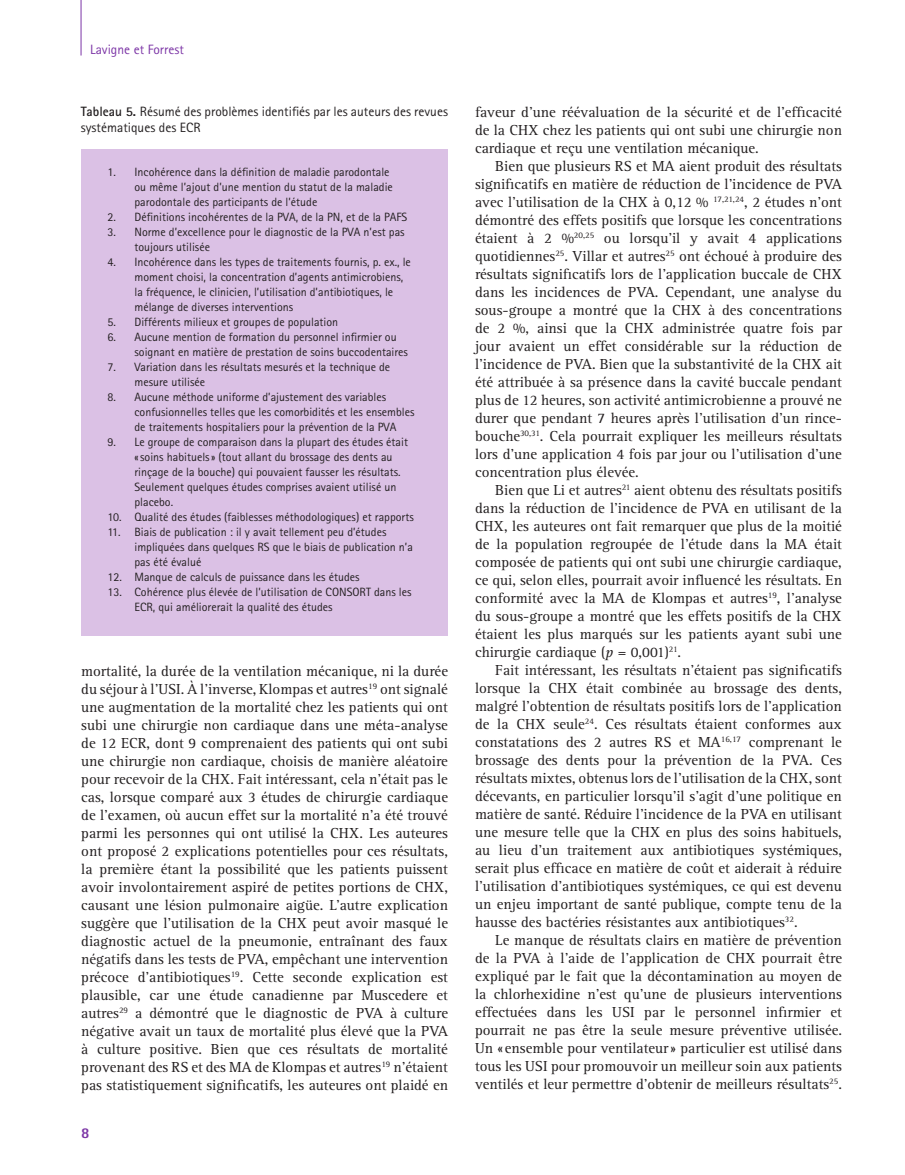
<style>
.page{position:relative;width:905px;height:1175px;background:#fff}
.page>*{position:absolute;margin:0;border:0;box-sizing:border-box;transform-origin:0 0}
.Body{font:15px/18px "Rotis Serif Std";color:#231f20;text-align:justify}
.t1{font:800 15px "Rotis Sans Serif Std";color:#7c35a6}
.Table_caption{font:13.5px/16.5px "Rotis Sans Serif Std";color:#231f20}
.t2{font:13.5px "Rotis Sans Serif Std";color:#7c35a6}
.t3{font:12px/15px "Rotis Sans Serif Std";color:#231f20}
.s1{font-weight:700}
.s2{font-style:italic}
</style>
<div class="page">
<hr style="left:81px;top:0;width:1px;height:56px;background:#7c35a6">
<div style="left:81px;top:149px;width:367px;height:486px;background:#dbc1e5"></div>
<p class="t2" style="left:90px;top:41px;width:95px">Lavigne et Forrest</p>
<p class="Table_caption" style="left:81px;top:103px;width:368px"><span class="s1">Tableau 5.</span> Résumé des problèmes identifiés par les auteurs des revues systématiques des ECR</p>
<p class="t3" style="left:134px;top:164px;width:260px;text-indent:-27px">1. Incohérence dans la définition de maladie parodontale ou même l’ajout d’une mention du statut de la maladie parodontale des participants de l’étude</p>
<p class="t3" style="left:107px;top:209px;width:301px">2. Définitions incohérentes de la PVA, de la PN, et de la PAFS</p>
<p class="t3" style="left:134px;top:224px;width:272px;text-indent:-27px">3. Norme d’excellence pour le diagnostic de la PVA n’est pas toujours utilisée</p>
<p class="t3" style="left:134px;top:254px;width:278px;text-indent:-27px">4. Incohérence dans les types de traitements fournis, p. ex., le moment choisi, la concentration d’agents antimicrobiens, la fréquence, le clinicien, l’utilisation d’antibiotiques, le mélange de diverses interventions</p>
<p class="t3" style="left:107px;top:314px;width:232px">5. Différents milieux et groupes de population</p>
<p class="t3" style="left:134px;top:329px;width:275px;text-indent:-27px">6. Aucune mention de formation du personnel infirmier ou soignant en matière de prestation de soins buccodentaires</p>
<p class="t3" style="left:134px;top:359px;width:257px;text-indent:-27px">7. Variation dans les résultats mesurés et la technique de mesure utilisée</p>
<p class="t3" style="left:134px;top:389px;width:281px;text-indent:-27px">8. Aucune méthode uniforme d’ajustement des variables confusionnelles telles que les comorbidités et les ensembles de traitements hospitaliers pour la prévention de la PVA</p>
<p class="t3" style="left:134px;top:434px;width:275px;text-indent:-27px">9. Le groupe de comparaison dans la plupart des études était «soins habituels» (tout allant du brossage des dents au rinçage de la bouche) qui pouvaient fausser les résultats.<br>Seulement quelques études comprises avaient utilisé un placebo.</p>
<p class="t3" style="left:107px;top:509px;width:308px">10. Qualité des études (faiblesses méthodologiques) et rapports</p>
<p class="t3" style="left:134px;top:524px;width:280px;text-indent:-27px">11. Biais de publication : il y avait tellement peu d’études impliquées dans quelques RS que le biais de publication n’a pas été évalué</p>
<p class="t3" style="left:107px;top:569px;width:254px">12. Manque de calculs de puissance dans les études</p>
<p class="t3" style="left:134px;top:584px;width:279px;text-indent:-27px">13. Cohérence plus élevée de l’utilisation de CONSORT dans les<br>ECR, qui améliorerait la qualité des études</p>
<p class="Body" style="left:81px;top:662px;width:368px">mortalité, la durée de la ventilation mécanique, ni la durée du séjour à l’USI. À l’inverse, Klompas et autres<sup>19</sup> ont signalé une augmentation de la mortalité chez les patients qui ont subi une chirurgie non cardiaque dans une méta-analyse de 12 ECR, dont 9 comprenaient des patients qui ont subi une chirurgie non cardiaque, choisis de manière aléatoire pour recevoir de la CHX. Fait intéressant, cela n’était pas le cas, lorsque comparé aux 3 études de chirurgie cardiaque de l’examen, où aucun effet sur la mortalité n’a été trouvé parmi les personnes qui ont utilisé la CHX. Les auteures ont proposé 2 explications potentielles pour ces résultats, la première étant la possibilité que les patients puissent avoir involontairement aspiré de petites portions de CHX, causant une lésion pulmonaire aigüe. L’autre explication suggère que l’utilisation de la CHX peut avoir masqué le diagnostic actuel de la pneumonie, entraînant des faux négatifs dans les tests de PVA, empêchant une intervention précoce d’antibiotiques<sup>19</sup>. Cette seconde explication est plausible, car une étude canadienne par Muscedere et autres<sup>29</sup> a démontré que le diagnostic de PVA à culture négative avait un taux de mortalité plus élevé que la PVA à culture positive. Bien que ces résultats de mortalité provenant des RS et des MA de Klompas et autres<sup>19</sup> n’étaient pas statistiquement significatifs, les auteures ont plaidé en</p>
<p class="t1" style="left:81px;top:1123px;width:10px">8</p>
<p class="Body" style="left:475px;top:103px;width:368px">faveur d’une réévaluation de la sécurité et de l’efficacité de la CHX chez les patients qui ont subi une chirurgie non cardiaque et reçu une ventilation mécanique.</p>
<p class="Body" style="left:475px;top:157px;width:368px;text-indent:20px">Bien que plusieurs RS et MA aient produit des résultats significatifs en matière de réduction de l’incidence de PVA avec l’utilisation de la CHX à 0,12 % <sup>17,21,24</sup>, 2 études n’ont démontré des effets positifs que lorsque les concentrations étaient à 2 %<sup>20,25</sup> ou lorsqu’il y avait 4 applications quotidiennes<sup>25</sup>. Villar et autres<sup>25</sup> ont échoué à produire des résultats significatifs lors de l’application buccale de CHX dans les incidences de PVA. Cependant, une analyse du sous-groupe a montré que la CHX à des concentrations de 2 %, ainsi que la CHX administrée quatre fois par jour avaient un effet considérable sur la réduction de l’incidence de PVA. Bien que la substantivité de la CHX ait été attribuée à sa présence dans la cavité buccale pendant plus de 12 heures, son activité antimicrobienne a prouvé ne durer que pendant 7 heures après l’utilisation d’un rince&shy;bouche<sup>30,31</sup>. Cela pourrait expliquer les meilleurs résultats lors d’une application 4 fois par jour ou l’utilisation d’une concentration plus élevée.</p>
<p class="Body" style="left:475px;top:481px;width:368px;text-indent:20px">Bien que Li et autres<sup>21</sup> aient obtenu des résultats positifs dans la réduction de l’incidence de PVA en utilisant de la CHX, les auteures ont fait remarquer que plus de la moitié de la population regroupée de l’étude dans la MA était composée de patients qui ont subi une chirurgie cardiaque, ce qui, selon elles, pourrait avoir influencé les résultats. En conformité avec la MA de Klompas et autres<sup>19</sup>, l’analyse du sous-groupe a montré que les effets positifs de la CHX étaient les plus marqués sur les patients ayant subi une chirurgie cardiaque (<span class="s2">p</span> = 0,001)<sup>21</sup>.</p>
<p class="Body" style="left:475px;top:661px;width:368px;text-indent:20px">Fait intéressant, les résultats n’étaient pas significatifs lorsque la CHX était combinée au brossage des dents, malgré l’obtention de résultats positifs lors de l’application de la CHX seule<sup>24</sup>. Ces résultats étaient conformes aux constatations des 2 autres RS et MA<sup>16,17</sup> comprenant le brossage des dents pour la prévention de la PVA. Ces résultats mixtes, obtenus lors de l’utilisation de la CHX, sont décevants, en particulier lorsqu’il s’agit d’une politique en matière de santé. Réduire l’incidence de la PVA en utilisant une mesure telle que la CHX en plus des soins habituels, au lieu d’un traitement aux antibiotiques systémiques, serait plus efficace en matière de coût et aiderait à réduire l’utilisation d’antibiotiques systémiques, ce qui est devenu un enjeu important de santé publique, compte tenu de la hausse des bactéries résistantes aux antibiotiques<sup>32</sup>.</p>
<p class="Body" style="left:475px;top:931px;width:368px;text-indent:20px">Le manque de résultats clairs en matière de prévention de la PVA à l’aide de l’application de CHX pourrait être expliqué par le fait que la décontamination au moyen de la chlorhexidine n’est qu’une de plusieurs interventions effectuées dans les USI par le personnel infirmier et pourrait ne pas être la seule mesure préventive utilisée.<br>Un « ensemble pour ventilateur» particulier est utilisé dans tous les USI pour promouvoir un meilleur soin aux patients ventilés et leur permettre d’obtenir de meilleurs résultats<sup>25</sup>.</p>
</div>
